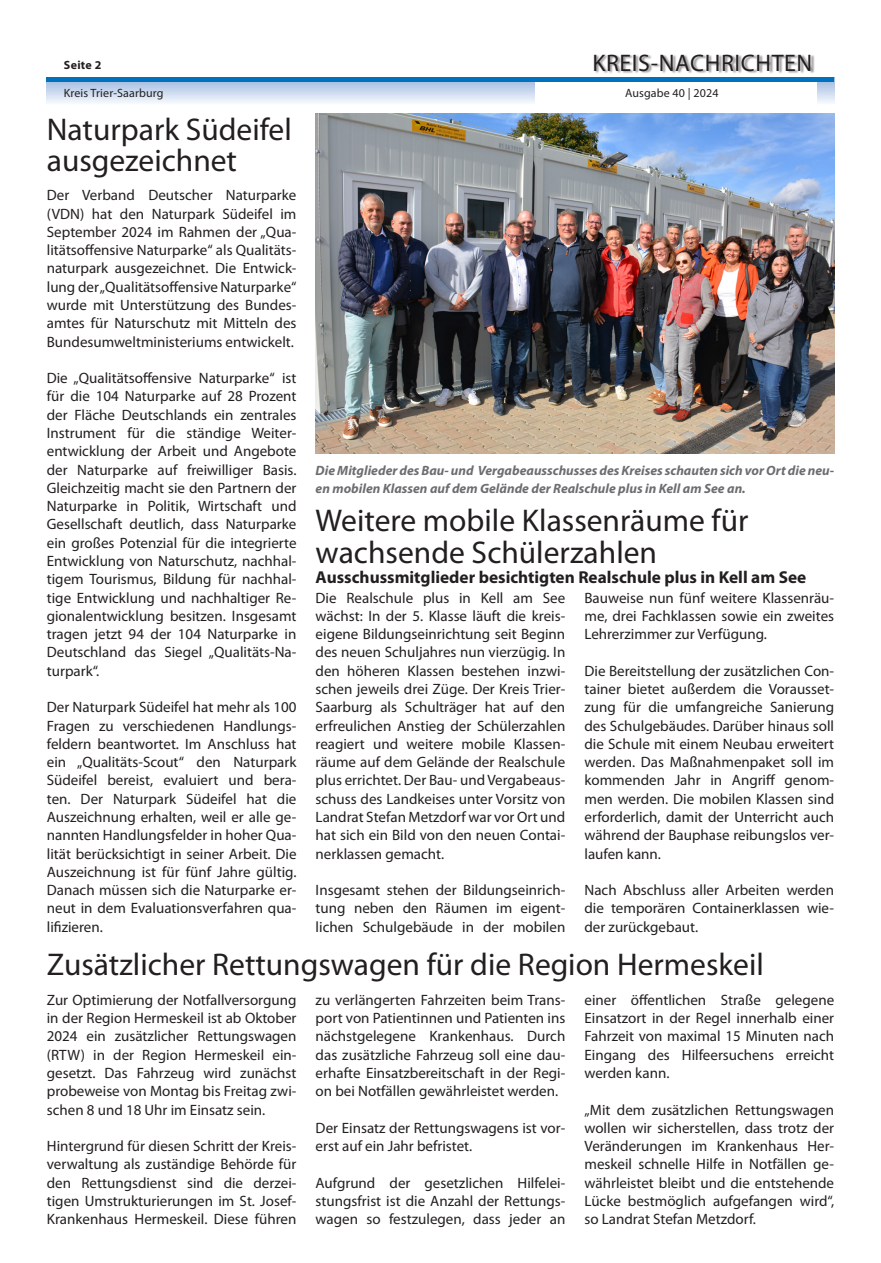
<style>
.page{position:relative;width:881px;height:1263px;background:#fff}
.page>*{position:absolute;margin:0;border:0;box-sizing:border-box;transform-origin:0 0}
.Headline{font:31.5px/31.5px "Myriad Pro";color:#231f20}
.t1{font:24px "Myriad Pro";letter-spacing:.025em;color:#231f20}
.Subline{font:700 17.25px "Myriad Pro";color:#231f20}
.Fließtext{font:15px/18.3px "Myriad Pro";color:#231f20;text-align:justify}
.Bilduntertitel{font:italic 700 13.5px/18.3px "Myriad Pro";color:#6c6d70}
.t2{font:12px "Myriad Pro";letter-spacing:.01em;color:#231f20}
.t3{font:700 12px "Myriad Pro";letter-spacing:.025em;color:#231f20}
</style>
<div class="page">
<svg style="left:47px;top:82px;width:786px;height:21px;background:#cedbef"></svg>
<div style="left:535px;top:0;width:281px;height:113px;background:#fff"></div>
<div style="left:594px;top:54px;width:220px;height:20px;background:#231f20;opacity:.5"></div>
<hr style="left:47px;top:78px;width:786px;height:4px;background:#0072bc">
<img style="left:315px;top:113px;width:518px;height:341px">
<p class="t3" style="left:64px;top:57px;width:39px">Seite 2</p>
<h2 class="t1" style="left:592px;top:48px;width:221px">KREIS-NACHRICHTEN</h2>
<p class="t2" style="left:64px;top:86px;width:101px">Kreis Trier-Saarburg</p>
<p class="t2" style="left:625px;top:86px;width:95px">Ausgabe 40 | 2024</p>
<p class="Headline" style="left:47px;top:113px;width:246px">Naturpark Südeifel ausgezeichnet</p>
<p class="Fließtext" style="left:47px;top:186px;width:251px">Der Verband Deutscher Naturparke (VDN) hat den Naturpark Südeifel im September 2024 im Rahmen der „Qua&shy;litätsoffensive Naturparke“ als Qualitäts&shy;naturpark ausgezeichnet. Die Entwick&shy;lung der „Qualitätsoffensive Naturparke“ wurde mit Unterstützung des Bundes&shy;amtes für Naturschutz mit Mitteln des Bundesumweltministeriums entwickelt.</p>
<p class="Fließtext" style="left:47px;top:369px;width:251px">Die „Qualitätsoffensive Naturparke“ ist für die 104 Naturparke auf 28 Prozent der Fläche Deutschlands ein zentrales Instrument für die ständige Weiter&shy;entwicklung der Arbeit und Angebote der Naturparke auf freiwilliger Basis.<br>Gleichzeitig macht sie den Partnern der Naturparke in Politik, Wirtschaft und Gesellschaft deutlich, dass Naturparke ein großes Potenzial für die integrierte Entwicklung von Naturschutz, nachhal&shy;tigem Tourismus, Bildung für nachhal&shy;tige Entwicklung und nachhaltiger Re&shy;gionalentwicklung besitzen. Insgesamt tragen jetzt 94 der 104 Naturparke in Deutschland das Siegel „Qualitäts-Na&shy;turpark“.</p>
<p class="Fließtext" style="left:47px;top:698px;width:251px">Der Naturpark Südeifel hat mehr als 100<br>Fragen zu verschiedenen Handlungs&shy;feldern beantwortet. Im Anschluss hat ein „Qualitäts-Scout“ den Naturpark Südeifel bereist, evaluiert und bera&shy;ten. Der Naturpark Südeifel hat die Auszeichnung erhalten, weil er alle ge&shy;nannten Handlungsfelder in hoher Qua&shy;lität berücksichtigt in seiner Arbeit. Die Auszeichnung ist für fünf Jahre gültig.<br>Danach müssen sich die Naturparke er&shy;neut in dem Evaluationsverfahren qua&shy;lifizieren.</p>
<p class="Bilduntertitel" style="left:315px;top:460px;width:520px">Die Mitglieder des Bau- und Vergabeausschusses des Kreises schauten sich vor Ort die neu&shy;en mobilen Klassen auf dem Gelände der Realschule plus in Kell am See an.</p>
<p class="Headline" style="left:315px;top:504px;width:434px">Weitere mobile Klassenräume für</p>
<p class="Headline" style="left:315px;top:536px;width:343px">wachsende Schülerzahlen</p>
<p class="Subline" style="left:315px;top:566px;width:492px">Ausschussmitglieder besichtigten Realschule plus in Kell am See</p>
<p class="Fließtext" style="left:315px;top:588px;width:251px">Die Realschule plus in Kell am See wächst: In der 5. Klasse läuft die kreis&shy;eigene Bildungseinrichtung seit Beginn des neuen Schuljahres nun vierzügig. In den höheren Klassen bestehen inzwi&shy;schen jeweils drei Züge. Der Kreis Trier-Saarburg als Schulträger hat auf den erfreulichen Anstieg der Schülerzahlen reagiert und weitere mobile Klassen&shy;räume auf dem Gelände der Realschule plus errichtet. Der Bau- und Vergabeaus&shy;schuss des Landkeises unter Vorsitz von Landrat Stefan Metzdorf war vor Ort und hat sich ein Bild von den neuen Contai&shy;nerklassen gemacht.</p>
<p class="Fließtext" style="left:315px;top:881px;width:251px">Insgesamt stehen der Bildungseinrich&shy;tung neben den Räumen im eigent&shy;lichen Schulgebäude in der mobilen</p>
<p class="Fließtext" style="left:584px;top:588px;width:251px">Bauweise nun fünf weitere Klassenräu&shy;me, drei Fachklassen sowie ein zweites Lehrerzimmer zur Verfügung.</p>
<p class="Fließtext" style="left:584px;top:661px;width:251px">Die Bereitstellung der zusätzlichen Con&shy;tainer bietet außerdem die Vorausset&shy;zung für die umfangreiche Sanierung des Schulgebäudes. Darüber hinaus soll die Schule mit einem Neubau erweitert werden. Das Maßnahmenpaket soll im kommenden Jahr in Angriff genom&shy;men werden. Die mobilen Klassen sind erforderlich, damit der Unterricht auch während der Bauphase reibungslos ver&shy;laufen kann.</p>
<p class="Fließtext" style="left:584px;top:881px;width:251px">Nach Abschluss aller Arbeiten werden die temporären Containerklassen wie&shy;der zurückgebaut.</p>
<p class="Headline" style="left:47px;top:948px;width:718px">Zusätzlicher Rettungswagen für die Region Hermeskeil</p>
<p class="Fließtext" style="left:47px;top:990px;width:251px">Zur Optimierung der Notfallversorgung in der Region Hermeskeil ist ab Oktober 2024 ein zusätzlicher Rettungswagen (RTW) in der Region Hermeskeil ein&shy;gesetzt. Das Fahrzeug wird zunächst probeweise von Montag bis Freitag zwi&shy;schen 8 und 18 Uhr im Einsatz sein.</p>
<p class="Fließtext" style="left:47px;top:1137px;width:251px">Hintergrund für diesen Schritt der Kreis&shy;verwaltung als zuständige Behörde für den Rettungsdienst sind die derzei&shy;tigen Umstrukturierungen im St. Josef-Krankenhaus Hermeskeil. Diese führen</p>
<p class="Fließtext" style="left:315px;top:990px;width:251px">zu verlängerten Fahrzeiten beim Trans&shy;port von Patientinnen und Patienten ins nächstgelegene Krankenhaus. Durch das zusätzliche Fahrzeug soll eine dau&shy;erhafte Einsatzbereitschaft in der Regi&shy;on bei Notfällen gewährleistet werden.</p>
<p class="Fließtext" style="left:315px;top:1118px;width:251px">Der Einsatz der Rettungswagens ist vor&shy;erst auf ein Jahr befristet.</p>
<p class="Fließtext" style="left:315px;top:1173px;width:251px">Aufgrund der gesetzlichen Hilfelei&shy;stungsfrist ist die Anzahl der Rettungs&shy;wagen so festzulegen, dass jeder an</p>
<p class="Fließtext" style="left:584px;top:990px;width:251px">einer öffentlichen Straße gelegene Einsatzort in der Regel innerhalb einer Fahrzeit von maximal 15 Minuten nach Eingang des Hilfeersuchens erreicht werden kann.</p>
<p class="Fließtext" style="left:584px;top:1100px;width:251px">„Mit dem zusätzlichen Rettungswagen wollen wir sicherstellen, dass trotz der Veränderungen im Krankenhaus Her&shy;meskeil schnelle Hilfe in Notfällen ge&shy;währleistet bleibt und die entstehende Lücke bestmöglich aufgefangen wird“, so Landrat Stefan Metzdorf.</p>
</div>
